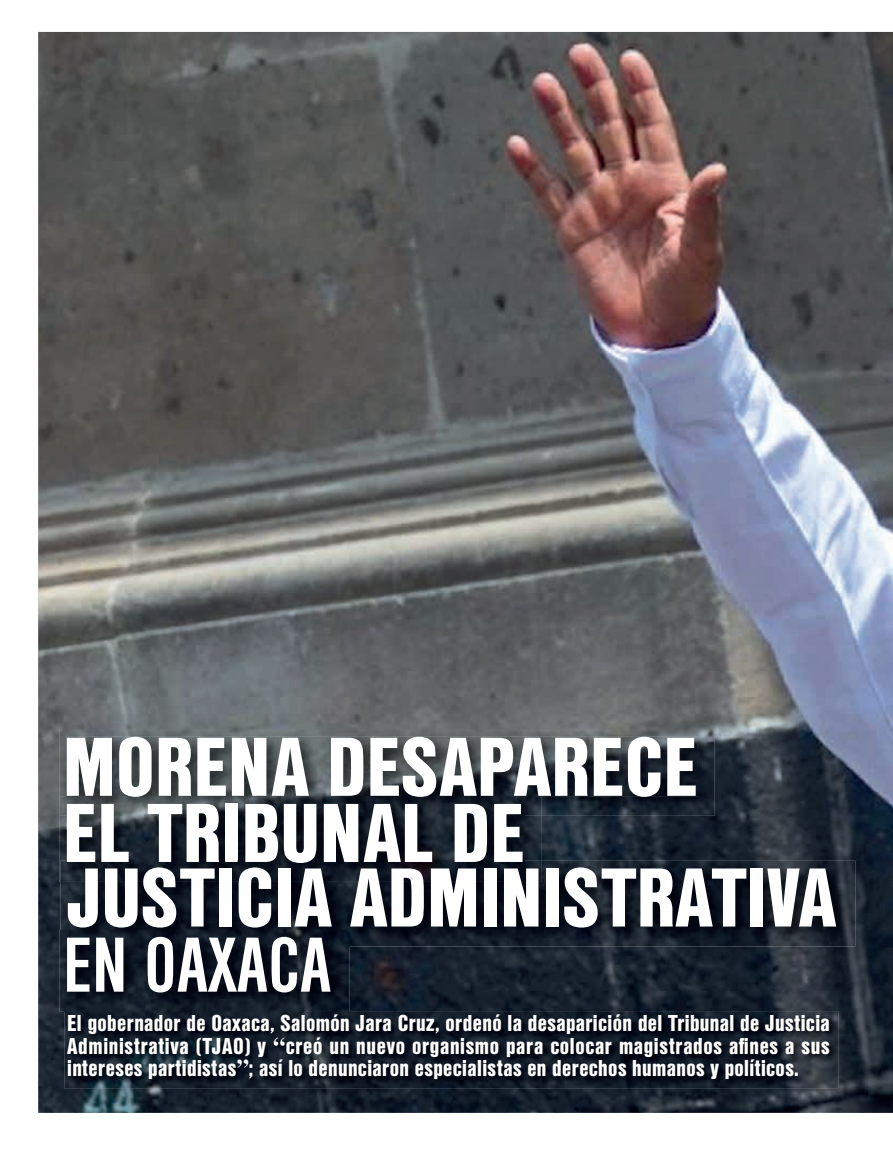
<style>
.page{position:relative;width:893px;height:1149px;background:#fff}
.page>*{position:absolute;margin:0;border:0;box-sizing:border-box;transform-origin:0 0}
.t1{font:87px/65.2px "Nimbus Sans DOT Blac Cond";color:#fff}
.t2{font:700 condensed 81px "Nimbus Sans DOT";color:#fff}
.t3{font:24px/22.5px "Nimbus Sans DOT Blac Cond";letter-spacing:.015em;color:#fff;text-align:justify}
.s1{font-family:"Times";font-weight:700}
</style>
<div class="page">
<img style="left:38px;top:32px;width:855px;height:1080px">
<img style="left:64px;top:1010px;width:774px;height:77px">
<img style="left:59px;top:729px;width:656px;height:86px">
<img style="left:67px;top:736px;width:631px;height:60px">
<img style="left:59px;top:796px;width:483px;height:85px">
<img style="left:67px;top:796px;width:475px;height:1px">
<img style="left:67px;top:803px;width:458px;height:57px">
<img style="left:61px;top:860px;width:794px;height:86px">
<img style="left:61px;top:860px;width:481px;height:21px">
<img style="left:67px;top:860px;width:458px;height:2px">
<img style="left:59px;top:930px;width:291px;height:81px">
<img style="left:64px;top:1010px;width:286px;height:1px">
<img style="left:61px;top:930px;width:289px;height:16px">
<h1 class="t1" style="left:63px;top:734px;width:775px">MORENA DESAPARECE<br>EL TRIBUNAL DE<br>JUSTICIA ADMINISTRATIVA</h1>
<h2 class="t2" style="left:63px;top:920px;width:270px">EN OAXACA</h2>
<p class="t3" style="left:67px;top:1011px;width:764px">El gobernador de Oaxaca, Salomón Jara Cruz, ordenó la desaparición del Tribunal de Justicia Administrativa (TJAO) y <span class="s1">“</span>creó un nuevo organismo para colocar magistrados afines a sus intereses partidistas<span class="s1">”</span>; así lo denunciaron especialistas en derechos humanos y políticos.</p>
</div>
